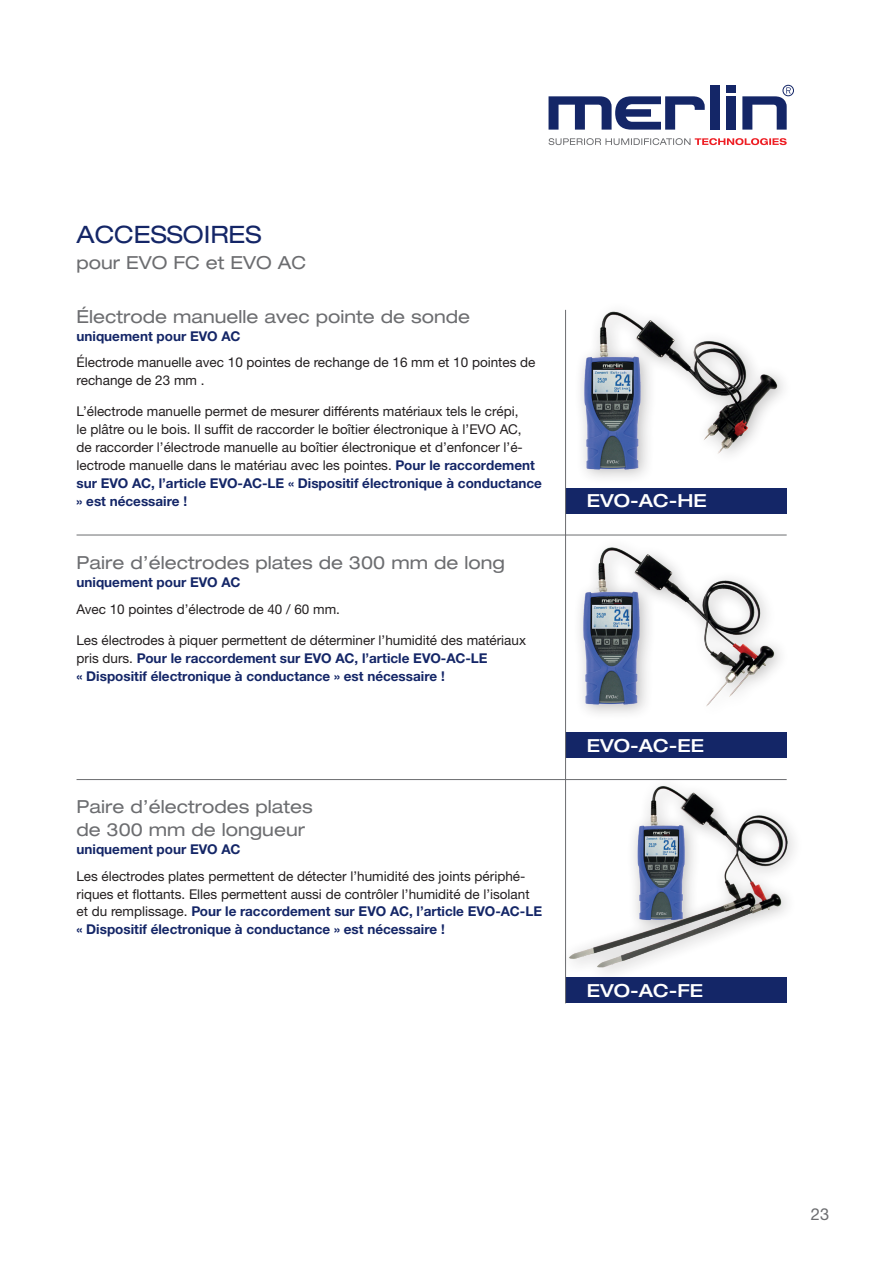
<style>
.page{position:relative;width:893px;height:1263px;background:#fff}
.page>*{position:absolute;margin:0;border:0;box-sizing:border-box;transform-origin:0 0}
.t1{font:expanded 24px "Helvetica Neue LTW1 G";color:#142667}
.t2{font:expanded 18px/22.5px "Helvetica Neue LTW1 G";color:#6c6d70}
.t3{font:500 expanded 18px "Helvetica Neue LTW1 G";color:#fff}
.t4{font:16.5px "Helvetica Neue LTW1 G";color:#6c6d70}
.t5{font:13.5px/18px "Helvetica Neue LTW1 G";color:#231f20}
.t6{font:700 13.5px/18px "Helvetica Neue LTW1 G";color:#142667}
.s1{font-weight:700;color:#142667}
.s2{font-weight:400;color:#231f20}
</style>
<div class="page">
<svg style="left:549px;top:96px;width:156px;height:34px"></svg>
<div style="left:726px;top:96px;width:10px;height:34px;background:#142667"></div>
<div style="left:710px;top:85px;width:10px;height:45px;background:#142667"></div>
<div style="left:726px;top:85px;width:10px;height:8px;background:#142667"></div>
<div style="left:783px;top:85px;width:11px;height:11px;border:1px solid #142667;border-radius:50%"></div>
<svg style="left:742px;top:87px;width:49px;height:43px"></svg>
<svg style="left:549px;top:138px;width:238px;height:7px"></svg>
<div style="left:566px;top:488px;width:221px;height:26px;background:#142667"></div>
<img style="left:565px;top:309px;width:218px;height:169px">
<div style="left:566px;top:732px;width:221px;height:26px;background:#142667"></div>
<div style="left:566px;top:977px;width:221px;height:26px;background:#142667"></div>
<hr style="left:77px;top:779px;width:710px;height:1px;background:#6c6d70">
<hr style="left:565px;top:310px;width:1px;height:693px;background:#6c6d70">
<hr style="left:77px;top:535px;width:710px;height:1px;background:#6c6d70">
<img style="left:533px;top:534px;width:254px;height:180px">
<div style="left:559px;top:775px;width:245px;height:208px;background:#231f20;opacity:.3"></div>
<img style="left:566px;top:775px;width:238px;height:207px">
<h1 class="t1" style="left:77px;top:219px;width:186px">ACCESSOIRES</h1>
<h2 class="t2" style="left:77px;top:251px;width:231px">pour EVO FC et EVO AC</h2>
<h2 class="t2" style="left:77px;top:305px;width:395px">Électrode manuelle avec pointe de sonde</h2>
<p class="t6" style="left:77px;top:327px;width:165px">uniquement pour EVO AC</p>
<p class="t5" style="left:77px;top:353px;width:460px">Électrode manuelle avec 10 pointes de rechange de 16 mm et 10 pointes de rechange de 23 mm .</p>
<p class="t5" style="left:77px;top:402px;width:467px">L’électrode manuelle permet de mesurer différents matériaux tels le crépi,<br>le plâtre ou le bois. Il suffit de raccorder le boîtier électronique à l’EVO AC,<br>de raccorder l’électrode manuelle au boîtier électronique et d’enfoncer l’é&shy;lectrode manuelle dans le matériau avec les pointes. <span class="s1">Pour le raccordement sur EVO AC, l’article EVO-AC-LE « Dispositif électronique à conductance » est nécessaire !</span></p>
<h2 class="t2" style="left:77px;top:551px;width:430px">Paire d’électrodes plates de 300 mm de long</h2>
<p class="t6" style="left:77px;top:573px;width:165px">uniquement pour EVO AC</p>
<p class="t5" style="left:77px;top:600px;width:265px">Avec 10 pointes d’électrode de 40 / 60 mm.</p>
<p class="t6" style="left:77px;top:631px;width:451px"><span class="s2">Les électrodes à piquer permettent de déterminer l’humidité des matériaux pris durs.</span> Pour le raccordement sur EVO AC, l’article EVO-AC-LE<br>« Dispositif électronique à conductance » est nécessaire !</p>
<h2 class="t2" style="left:77px;top:795px;width:238px">Paire d’électrodes plates de 300 mm de longueur</h2>
<p class="t6" style="left:77px;top:840px;width:165px">uniquement pour EVO AC</p>
<p class="t5" style="left:77px;top:866px;width:467px">Les électrodes plates permettent de détecter l’humidité des joints périphé&shy;riques et flottants. Elles permettent aussi de contrôler l’humidité de l’isolant et du remplissage. <span class="s1">Pour le raccordement sur EVO AC, l’article EVO-AC-LE « Dispositif électronique à conductance » est nécessaire !</span></p>
<h2 class="t3" style="left:587px;top:489px;width:121px">EVO-AC-HE</h2>
<h2 class="t3" style="left:587px;top:734px;width:119px">EVO-AC-EE</h2>
<h2 class="t3" style="left:587px;top:979px;width:118px">EVO-AC-FE</h2>
<p class="t4" style="left:811px;top:1204px;width:20px">23</p>
</div>
